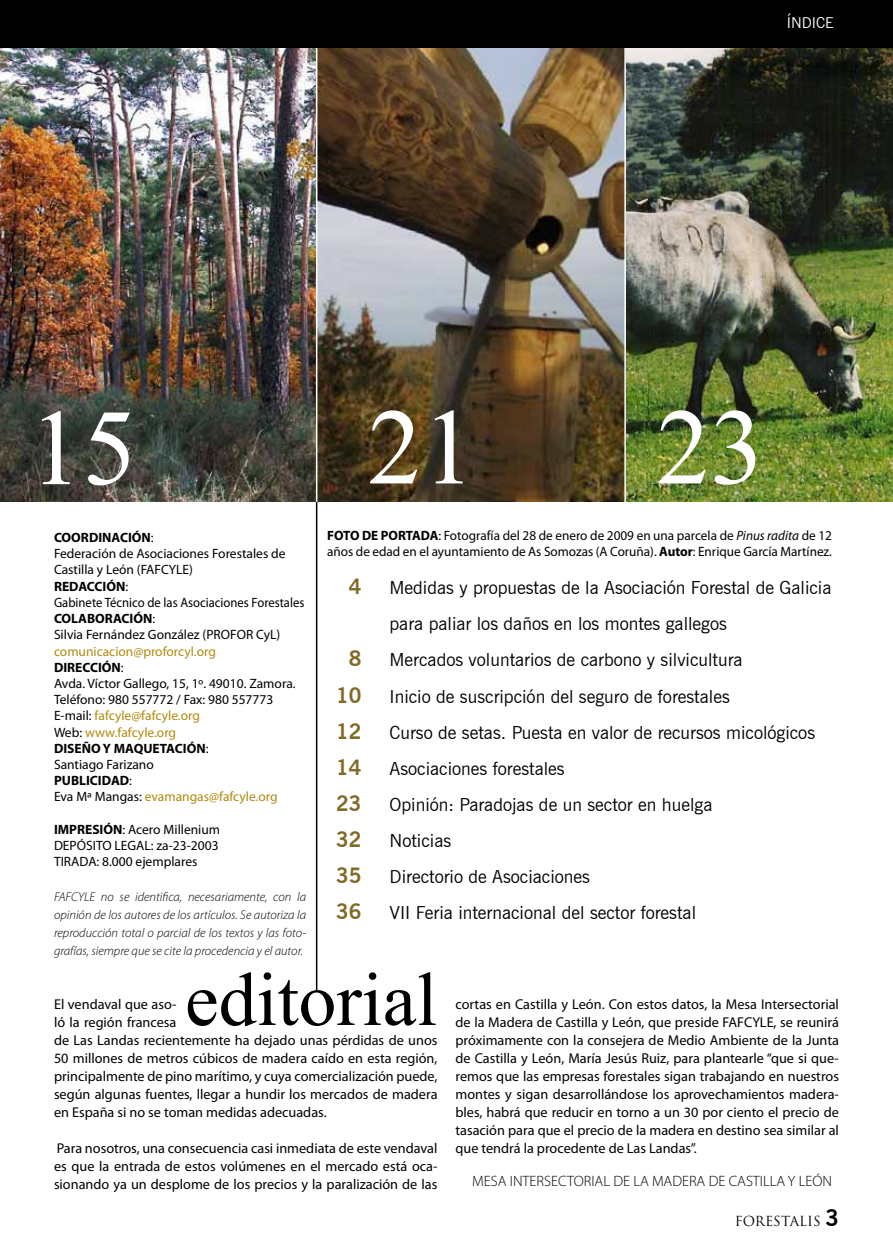
<style>
.page{position:relative;width:893px;height:1251px;background:#fff}
.page>*{position:absolute;margin:0;border:0;box-sizing:border-box;transform-origin:0 0}
.t1{font:108px "Times New Roman";color:#fff}
.t2{font:75.75px "Times New Roman";color:#000}
.t3{font:700 21px/36px "News Gothic BT";color:#816a27;text-align:justify}
.t4{font:18px/36px "News Gothic BT";color:#000}
.t5{font:300 15px "Myriad Pro";color:#000}
.t6{font:15px "News Gothic BT";color:#fff}
.t7{font:14.25px/18px "Myriad Pro";color:#000;text-align:justify}
.t8{font:13.5px/16.2px "Myriad Pro";color:#000}
.t9{font:13.5px "Trajan Pro";color:#000}
.t10{font:italic 300 12.75px/18px "Myriad Pro";color:#000;text-align:justify}
.s1{font-weight:700}
.s2{color:#b28a0f}
.s3{font-style:italic}
.s4{font-family:"News Gothic BT";font-weight:700;font-size:22.5px}
</style>
<div class="page">
<img style="left:626px;top:48px;width:267px;height:454px">
<img style="left:317px;top:48px;width:307px;height:454px">
<img style="left:0;top:48px;width:316px;height:454px">
<hr style="left:316px;top:501px;width:1px;height:489px;background:#000">
<div style="left:0;top:0;width:893px;height:48px;background:#000"></div>
<p class="t6" style="left:787px;top:13px;width:49px">ÍNDICE</p>
<h1 class="t1" style="left:29px;top:375px;width:110px">15</h1>
<p class="t8" style="left:54px;top:529px;width:252px"><span class="s1">COORDINACIÓN</span>:<br>Federación de Asociaciones Forestales de<br>Castilla y León (FAFCYLE)<br><span class="s1">REDACCIÓN</span>:<br>Gabinete Técnico de las Asociaciones Forestales<br><span class="s1">COLABORACIÓN</span>:<br>Silvia Fernández González (PROFOR CyL)</p>
<p class="t8" style="left:54px;top:642px;width:243px"><span class="s2">comunicacion@proforcyl.org<br></span><span class="s1">DIRECCIÓN</span>:<br>Avda. Víctor Gallego, 15, 1º. 49010. Zamora.<br>Teléfono: 980 557772 / Fax: 980 557773<br>E-mail: <span class="s2">fafcyle@fafcyle.org<br></span>Web: <span class="s2">www.fafcyle.org<br></span><span class="s1">DISEÑO Y MAQUETACIÓN</span>:<br>Santiago Farizano<br><span class="s1">PUBLICIDAD</span>:<br>Eva Mª Mangas: <span class="s2">evamangas@fafcyle.org</span></p>
<p class="t8" style="left:54px;top:820px;width:168px;text-align:justify"><span class="s1">IMPRESIÓN</span>: Acero Millenium DEPÓSITO LEGAL: za-23-2003<br>TIRADA: 8.000 ejemplares</p>
<p class="t10" style="left:54px;top:887px;width:254px">FAFCYLE no se identifica, necesariamente, con la opinión de los autores de los artículos. Se autoriza la reproducción total o parcial de los textos y las foto&shy;grafías, siempre que se cite la procedencia y el autor.</p>
<h1 class="t1" style="left:368px;top:374px;width:109px">21</h1>
<h1 class="t1" style="left:656px;top:374px;width:109px">23</h1>
<p class="t8" style="left:327px;top:527px;width:506px"><span class="s1">FOTO DE PORTADA</span>: Fotografía del 28 de enero de 2009 en una parcela de <span class="s3">Pinus radita</span> de 12 años de edad en el ayuntamiento de As Somozas (A Coruña). <span class="s1">Autor</span>: Enrique García Martínez.</p>
<h3 class="t3" style="left:349px;top:568px;width:14px">4</h3>
<h3 class="t3" style="left:336px;top:640px;width:27px;text-indent:13px">8<br>10<br>12<br>14<br>23<br>32<br>35<br>36</h3>
<p class="t4" style="left:390px;top:569px;width:443px">Medidas y propuestas de la Asociación Forestal de Galicia para paliar los daños en los montes gallegos<br>Mercados voluntarios de carbono y silvicultura<br>Inicio de suscripción del seguro de forestales<br>Curso de setas. Puesta en valor de recursos micológicos Asociaciones forestales<br>Opinión: Paradojas de un sector en huelga<br>Noticias<br>Directorio de Asociaciones<br>VII Feria internacional del sector forestal</p>
<h2 class="t2" style="left:185px;top:948px;width:254px">editorial</h2>
<p class="t7" style="left:54px;top:994px;width:385px;text-align:left">El vendaval que aso-<br>ló la región francesa<br>de Las Landas recientemente ha dejado unas pérdidas de unos 50 millones de metros cúbicos de madera caído en esta región, principalmente de pino marítimo, y cuya comercialización puede, según algunas fuentes, llegar a hundir los mercados de madera en España si no se toman medidas adecuadas.</p>
<p class="t7" style="left:54px;top:1138px;width:385px">Para nosotros, una consecuencia casi inmediata de este vendaval es que la entrada de estos volúmenes en el mercado está oca&shy;sionando ya un desplome de los precios y la paralización de las</p>
<p class="t7" style="left:455px;top:994px;width:385px">cortas en Castilla y León. Con estos datos, la Mesa Intersectorial de la Madera de Castilla y León, que preside FAFCYLE, se reunirá próximamente con la consejera de Medio Ambiente de la Junta de Castilla y León, María Jesús Ruiz, para plantearle “que si que&shy;remos que las empresas forestales sigan trabajando en nuestros montes y sigan desarrollándose los aprovechamientos madera&shy;bles, habrá que reducir en torno a un 30 por ciento el precio de tasación para que el precio de la madera en destino sea similar al que tendrá la procedente de Las Landas”.</p>
<p class="t5" style="left:472px;top:1172px;width:361px">MESA INTERSECTORIAL DE LA MADERA DE CASTILLA Y LEÓN</p>
<p class="t9" style="left:735px;top:1211px;width:106px">FORESTALIS <span class="s4">3</span></p>
</div>
